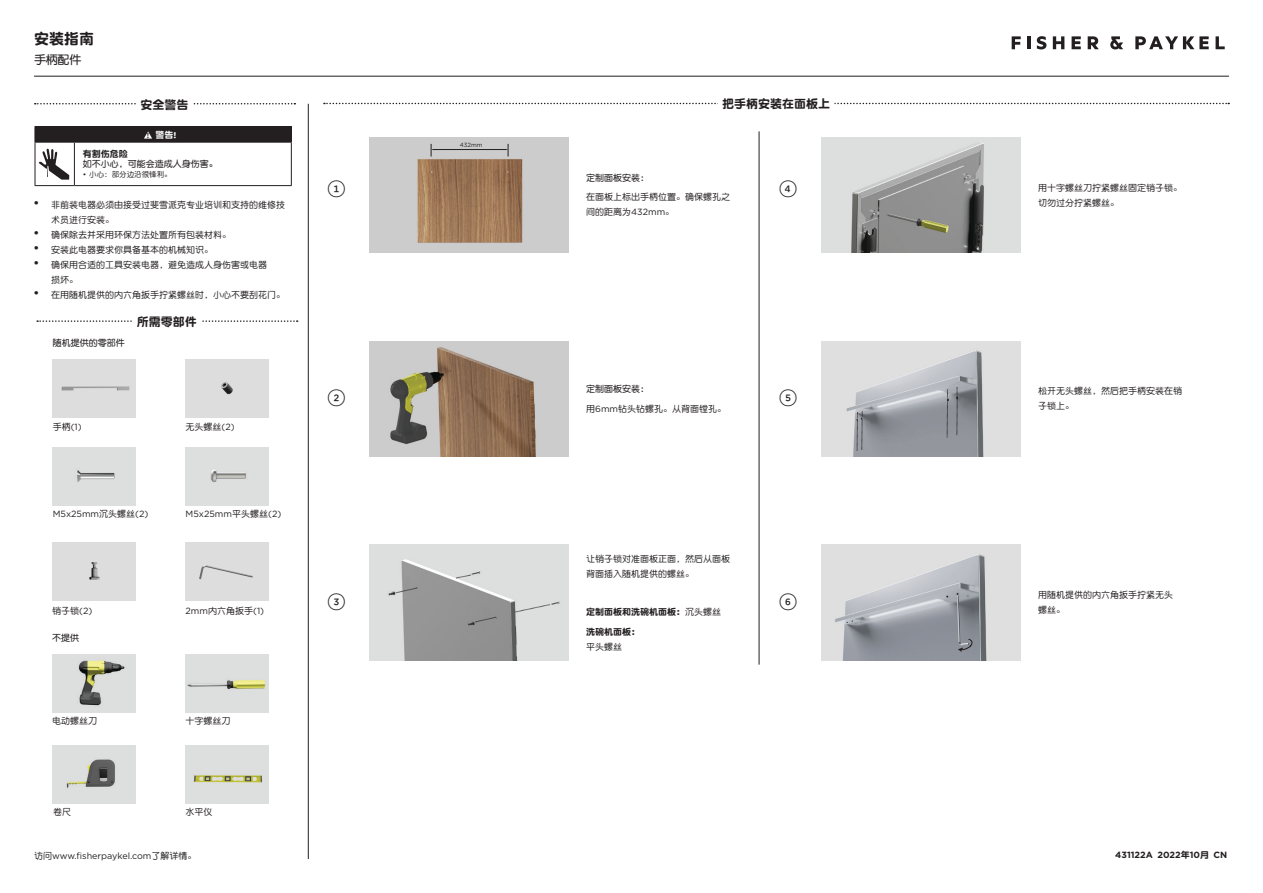
<style>
.page{position:relative;width:1263px;height:893px;background:#fff}
.page>*{position:absolute;margin:0;border:0;box-sizing:border-box;transform-origin:0 0}
.t1{font:500 18px "Gotham FP Nos";color:#231f20}
.t2{font:15px "DF Yuan GB W9";color:#231f20}
.t3{font:12px "DF Yuan GB W9";color:#231f20}
.t4{font:12px "DF Yuan GB W7";color:#231f20}
.t5{font:9px/15px "DF Yuan GB W5";color:#231f20}
.t6{font:9px "Gotham";color:#231f20}
.t7{font:9px "DF Yuan GB W7";color:#231f20}
.t8{font:9px/19.2px "DF Yuan GB W9";color:#231f20}
.t9{font:700 9px "Gotham";color:#231f20}
.t10{font:9px "DF Yuan GB W9";color:#fff}
.t11{font:7.5px "DF Yuan GB W5";color:#231f20}
.t12{font:6px "Gotham";color:#231f20}
.s1{font-family:"Gotham";font-weight:700;font-size:7.5px;color:#231f20}
.s2{font-family:"Gotham"}
.s3{font-family:"DF Yuan GB W5"}
.s4{font-family:"DF Yuan GB W9";font-weight:400}
</style>
<div class="page">
<svg style="left:1012px;top:36px;width:9px;height:13px"></svg>
<svg style="left:1027px;top:36px;width:3px;height:13px"></svg>
<svg style="left:1037px;top:36px;width:9px;height:13px"></svg>
<svg style="left:1053px;top:36px;width:11px;height:13px"></svg>
<svg style="left:1071px;top:36px;width:10px;height:13px"></svg>
<svg style="left:1088px;top:36px;width:11px;height:13px"></svg>
<svg style="left:1110px;top:36px;width:13px;height:13px"></svg>
<svg style="left:1135px;top:36px;width:74px;height:13px"></svg>
<svg style="left:1215px;top:36px;width:10px;height:13px"></svg>
<svg style="left:324px;top:103px;width:905px;height:1px"></svg>
<div style="left:718px;top:101px;width:116px;height:5px;background:#fff"></div>
<hr style="left:308px;top:104px;width:1px;height:755px;background:#231f20">
<hr style="left:34px;top:76px;width:1195px;height:1px;background:#231f20">
<svg style="left:35px;top:103px;width:260px;height:1px"></svg>
<div style="left:136px;top:101px;width:57px;height:5px;background:#fff"></div>
<hr style="left:759px;top:131px;width:1px;height:534px;background:#231f20">
<img style="left:369px;top:545px;width:200px;height:116px">
<img style="left:821px;top:137px;width:200px;height:116px">
<img style="left:821px;top:341px;width:200px;height:116px">
<img style="left:821px;top:545px;width:200px;height:116px">
<div style="left:35px;top:127px;width:256px;height:15px;background:#231f20"></div>
<svg style="left:291px;top:127px;width:1px;height:15px"></svg>
<hr style="left:34px;top:126px;width:40px;height:1px;background:#231f20">
<svg style="left:34px;top:127px;width:1px;height:15px"></svg>
<hr style="left:74px;top:126px;width:218px;height:1px;background:#231f20">
<hr style="left:74px;top:142px;width:218px;height:1px;background:#231f20">
<hr style="left:291px;top:143px;width:1px;height:42px;background:#231f20">
<hr style="left:74px;top:185px;width:218px;height:1px;background:#231f20">
<hr style="left:35px;top:142px;width:39px;height:1px;background:#231f20">
<hr style="left:35px;top:143px;width:1px;height:42px;background:#231f20">
<hr style="left:74px;top:143px;width:1px;height:42px;background:#231f20">
<hr style="left:35px;top:185px;width:39px;height:1px;background:#231f20">
<svg style="left:144px;top:131px;width:8px;height:8px"></svg>
<svg style="left:39px;top:149px;width:30px;height:31px"></svg>
<svg style="left:37px;top:320px;width:261px;height:2px"></svg>
<hr style="left:133px;top:319px;width:68px;height:4px;background:#fff">
<svg style="left:956px;top:387px;width:2px;height:48px"></svg>
<svg style="left:947px;top:389px;width:1px;height:48px"></svg>
<svg style="left:857px;top:411px;width:6px;height:39px"></svg>
<svg style="left:958px;top:638px;width:15px;height:14px"></svg>
<div style="left:53px;top:359px;width:83px;height:58px;background:#ddd"></div>
<div style="left:53px;top:447px;width:83px;height:58px;background:#dddede"></div>
<div style="left:186px;top:543px;width:82px;height:58px;background:#ddd"></div>
<img style="left:186px;top:654px;width:82px;height:58px">
<div style="left:186px;top:359px;width:82px;height:58px;background:#ddd"></div>
<img style="left:53px;top:654px;width:83px;height:58px">
<div style="left:53px;top:543px;width:83px;height:58px;background:#ddd"></div>
<img style="left:53px;top:745px;width:83px;height:58px">
<svg style="left:515px;top:604px;width:35px;height:8px"></svg>
<svg style="left:475px;top:617px;width:21px;height:5px"></svg>
<svg style="left:456px;top:575px;width:15px;height:3px"></svg>
<svg style="left:395px;top:588px;width:22px;height:5px"></svg>
<div style="left:186px;top:447px;width:82px;height:58px;background:#dddede"></div>
<img style="left:186px;top:745px;width:82px;height:58px">
<img style="left:369px;top:137px;width:200px;height:116px">
<img style="left:369px;top:341px;width:200px;height:116px">
<hr style="left:433px;top:149px;width:73px;height:1px;background:#231f20">
<svg style="left:431px;top:144px;width:3px;height:12px"></svg>
<svg style="left:505px;top:144px;width:4px;height:12px"></svg>
<h2 class="t2" style="left:34px;top:30px;width:61px">安装指南</h2>
<h3 class="t4" style="left:34px;top:53px;width:49px">手柄配件</h3>
<h3 class="t3" style="left:141px;top:98px;width:49px">安全警告</h3>
<p class="t10" style="left:147px;top:130px;width:37px"><span class="s1">!</span> 警告！</p>
<p class="t8" style="left:83px;top:144px;width:47px">有割伤危险</p>
<p class="t7" style="left:83px;top:159px;width:137px">如不小心，可能会造成人身伤害。</p>
<p class="t11" style="left:83px;top:170px;width:90px"><span class="s2">•</span> 小心：部分边沿很锋利。</p>
<p class="t5" style="left:51px;top:197px;width:236px">非前装电器必须由接受过斐雪派克专业培训和支持的维修技术员进行安装。<br>确保除去并采用环保方法处置所有包装材料。<br>安装此电器要求你具备基本的机械知识。<br>确保用合适的工具安装电器，避免造成人身伤害或电器<br>损坏。<br>在用随机提供的内六角扳手拧紧螺丝时，小心不要刮花门。</p>
<h3 class="t3" style="left:137px;top:315px;width:61px">所需零部件</h3>
<p class="t7" style="left:53px;top:338px;width:74px">随机提供的零部件</p>
<p class="t6" style="left:53px;top:421px;width:31px"><span class="s3">手柄</span>(1)</p>
<p class="t6" style="left:53px;top:508px;width:97px">M5x25mm<span class="s3">沉头螺丝</span>(2)</p>
<p class="t5" style="left:52px;top:603px;width:42px">销子锁<span class="s2">(2)</span></p>
<p class="t7" style="left:52px;top:633px;width:28px">不提供</p>
<p class="t5" style="left:186px;top:419px;width:51px">无头螺丝<span class="s2">(2)</span></p>
<p class="t6" style="left:186px;top:508px;width:97px">M5x25mm<span class="s3">平头螺丝</span>(2)</p>
<p class="t6" style="left:186px;top:605px;width:80px">2mm<span class="s3">内六角扳手</span>(1)</p>
<p class="t5" style="left:52px;top:713px;width:47px">电动螺丝刀</p>
<p class="t5" style="left:186px;top:713px;width:46px">十字螺丝刀</p>
<p class="t5" style="left:53px;top:804px;width:19px">卷尺</p>
<p class="t5" style="left:186px;top:804px;width:28px">水平仪</p>
<p class="t6" style="left:34px;top:850px;width:164px"><span class="s3">访问</span>www.fisherpaykel.com<span class="s3">了解详情。</span></p>
<h1 class="t1" style="left:327px;top:180px;width:20px">1</h1>
<h1 class="t1" style="left:327px;top:390px;width:20px">2</h1>
<h1 class="t1" style="left:327px;top:594px;width:20px">3</h1>
<p class="t12" style="left:460px;top:141px;width:24px">432mm</p>
<h3 class="t3" style="left:722px;top:98px;width:109px">把手柄安装在面板上</h3>
<p class="t7" style="left:586px;top:173px;width:64px">定制面板安装：</p>
<p class="t5" style="left:586px;top:189px;width:145px">在面板上标出手柄位置。确保螺孔之间的距离为<span class="s2">432mm</span>。</p>
<h1 class="t1" style="left:779px;top:180px;width:20px">4</h1>
<p class="t7" style="left:586px;top:384px;width:64px">定制面板安装：</p>
<p class="t5" style="left:586px;top:401px;width:141px">用<span class="s2">6mm</span>钻头钻螺孔。从背面镗孔。</p>
<h1 class="t1" style="left:779px;top:390px;width:20px">5</h1>
<p class="t5" style="left:586px;top:551px;width:145px">让销子锁对准面板正面，然后从面板背面插入随机提供的螺丝。</p>
<p class="t8" style="left:586px;top:602px;width:136px">定制面板和洗碗机面板：<span class="s3">沉头螺丝</span>洗碗机面板：</p>
<p class="t5" style="left:586px;top:639px;width:37px">平头螺丝</p>
<h1 class="t1" style="left:779px;top:594px;width:20px">6</h1>
<p class="t5" style="left:1038px;top:180px;width:145px">用十字螺丝刀拧紧螺丝固定销子锁。切勿过分拧紧螺丝。</p>
<p class="t5" style="left:1038px;top:384px;width:145px">松开无头螺丝，然后把手柄安装在销子锁上。</p>
<p class="t5" style="left:1038px;top:587px;width:136px">用随机提供的内六角扳手拧紧无头螺丝。</p>
<p class="t9" style="left:1115px;top:848px;width:114px">431122A 2022<span class="s4">年</span>10<span class="s4">月</span> CN</p>
</div>
